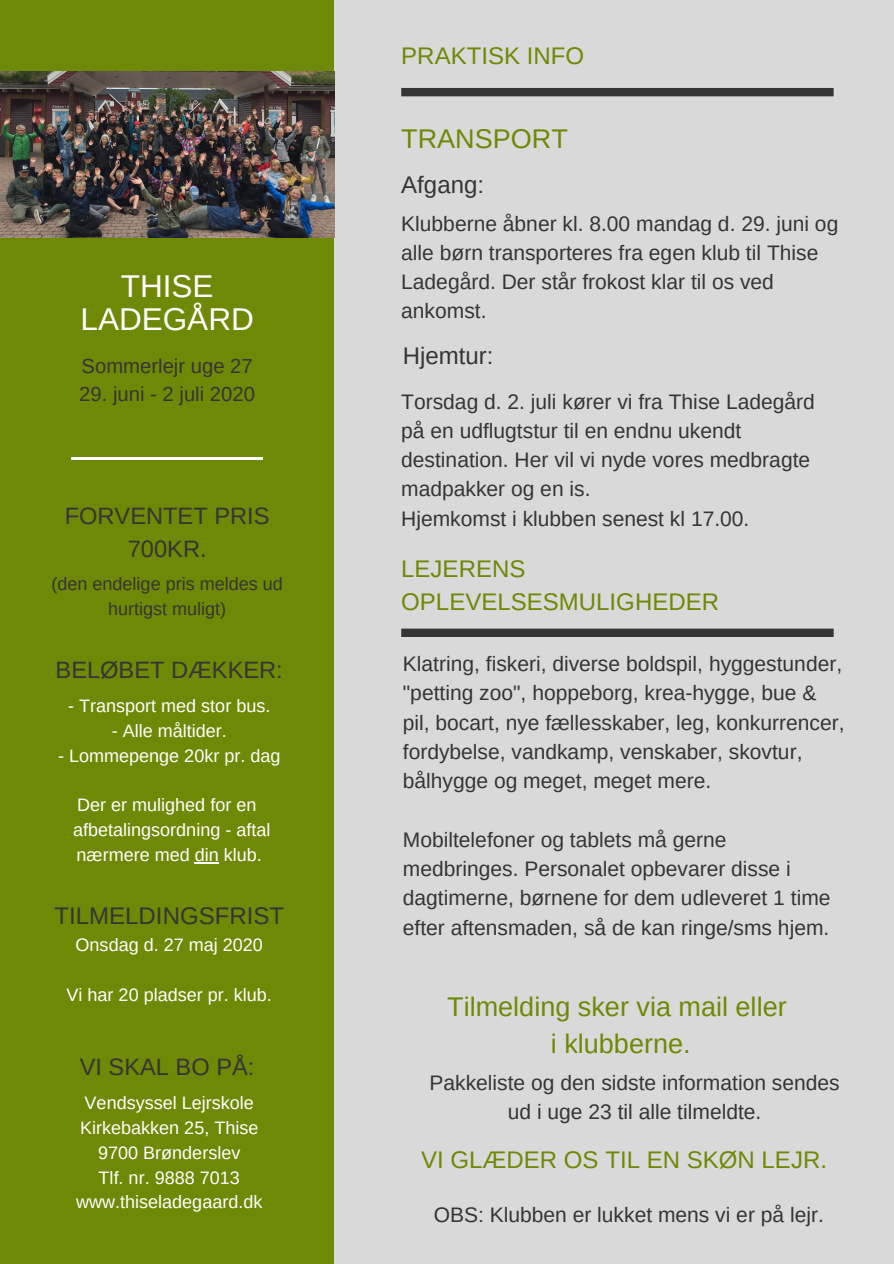
<style>
.page{position:relative;width:894px;height:1264px;background:#fff}
.page>*{position:absolute;margin:0;border:0;box-sizing:border-box;transform-origin:0 0}
.t1{font:31.5px/33.8px "Arimo";color:#fff;text-align:center}
.t2{font:27px/37.2px "Arimo";color:#6e8905;text-align:center}
.t3{font:24px/32.7px "Arimo";color:#6e8905}
.t4{font:24px "Arimo";color:#353535}
.t5{font:23.7px/32.7px "Arimo";color:#353535;text-align:center}
.t6{font:21px/29.2px "Arimo";color:#353535}
.t7{font:20.25px "Arimo";color:#353535}
.t8{font:18px/24.8px "Arimo";color:#fff}
.t9{font:18px/24.8px "Arimo";color:#353535;text-align:center}
</style>
<div class="page">
<div style="left:0;top:0;width:893px;height:1263px;background:#d9d9d9"></div>
<div style="left:0;top:0;width:334px;height:1263px;background:#6e8905"></div>
<img style="left:0;top:72px;width:334px;height:165px">
<svg style="left:72px;top:458px;width:21px;height:1px"></svg>
<svg style="left:241px;top:458px;width:22px;height:1px"></svg>
<hr style="left:93px;top:458px;width:148px;height:1px;background:#fff">
<svg style="left:195px;top:862px;width:24px;height:1px"></svg>
<div style="left:401px;top:88px;width:432px;height:8px;background:#353535"></div>
<svg style="left:401px;top:628px;width:432px;height:9px;background:#3f3f3f"></svg>
<h1 class="t1" style="left:80px;top:269px;width:175px">THISE<br>LADEGÅRD</h1>
<p class="t7" style="left:81px;top:354px;width:173px">Sommerlejr uge 27</p>
<p class="t7" style="left:79px;top:383px;width:177px">29. juni - 2 juli 2020</p>
<p class="t5" style="left:65px;top:499px;width:206px">FORVENTET PRIS<br>700KR.</p>
<p class="t9" style="left:51px;top:571px;width:233px">(den endelige pris meldes ud hurtigst muligt)</p>
<p class="t5" style="left:56px;top:653px;width:229px">BELØBET DÆKKER:</p>
<p class="t8" style="left:68px;top:693px;width:204px">- Transport med stor bus.</p>
<p class="t8" style="left:112px;top:718px;width:117px">- Alle måltider.</p>
<p class="t8" style="left:58px;top:743px;width:224px">- Lommepenge 20kr pr. dag</p>
<p class="t8" style="left:73px;top:792px;width:199px">Der er mulighed for en afbetalingsordning - aftal nærmere med din klub.</p>
<p class="t4" style="left:54px;top:902px;width:231px">TILMELDINGSFRIST</p>
<p class="t8" style="left:76px;top:932px;width:189px">Onsdag d. 27 maj 2020</p>
<p class="t8" style="left:67px;top:982px;width:207px">Vi har 20 pladser pr. klub.</p>
<p class="t5" style="left:80px;top:1050px;width:176px">VI SKAL BO PÅ:</p>
<p class="t8" style="left:76px;top:1090px;width:188px;text-align:center">Vendsyssel Lejrskole<br>Kirkebakken 25, Thise<br>9700 Brønderslev<br>Tlf. nr. 9888 7013 www.thiseladegaard.dk</p>
<p class="t3" style="left:401px;top:39px;width:184px">PRAKTISK INFO</p>
<p class="t2" style="left:401px;top:120px;width:168px">TRANSPORT</p>
<p class="t4" style="left:401px;top:171px;width:84px">Afgang:</p>
<p class="t6" style="left:401px;top:209px;width:438px">Klubberne åbner kl. 8.00 mandag d. 29. juni og alle børn transporteres fra egen klub til Thise Ladegård. Der står frokost klar til os ved ankomst.</p>
<p class="t4" style="left:403px;top:342px;width:92px">Hjemtur:</p>
<p class="t6" style="left:401px;top:386px;width:415px">Torsdag d. 2. juli kører vi fra Thise Ladegård på en udflugtstur til en endnu ukendt destination. Her vil vi nyde vores medbragte madpakker og en is.<br>Hjemkomst i klubben senest kl 17.00.</p>
<p class="t3" style="left:401px;top:552px;width:319px">LEJERENS<br>OPLEVELSESMULIGHEDER</p>
<p class="t6" style="left:403px;top:649px;width:443px">Klatring, fiskeri, diverse boldspil, hyggestunder, "petting zoo", hoppeborg, krea-hygge, bue &amp; pil, bocart, nye fællesskaber, leg, konkurrencer, fordybelse, vandkamp, venskaber, skovtur, bålhygge og meget, meget mere.</p>
<p class="t6" style="left:403px;top:824px;width:429px">Mobiltelefoner og tablets må gerne medbringes. Personalet opbevarer disse i dagtimerne, børnene for dem udleveret 1 time efter aftensmaden, så de kan ringe/sms hjem.</p>
<p class="t2" style="left:447px;top:987px;width:341px">Tilmelding sker via mail eller i klubberne.</p>
<p class="t6" style="left:429px;top:1068px;width:411px;text-align:center">Pakkeliste og den sidste information sendes ud i uge 23 til alle tilmeldte.</p>
<p class="t3" style="left:421px;top:1142px;width:407px">VI GLÆDER OS TIL EN SKØN LEJR.</p>
<p class="t6" style="left:433px;top:1200px;width:391px">OBS: Klubben er lukket mens vi er på lejr.</p>
</div>
